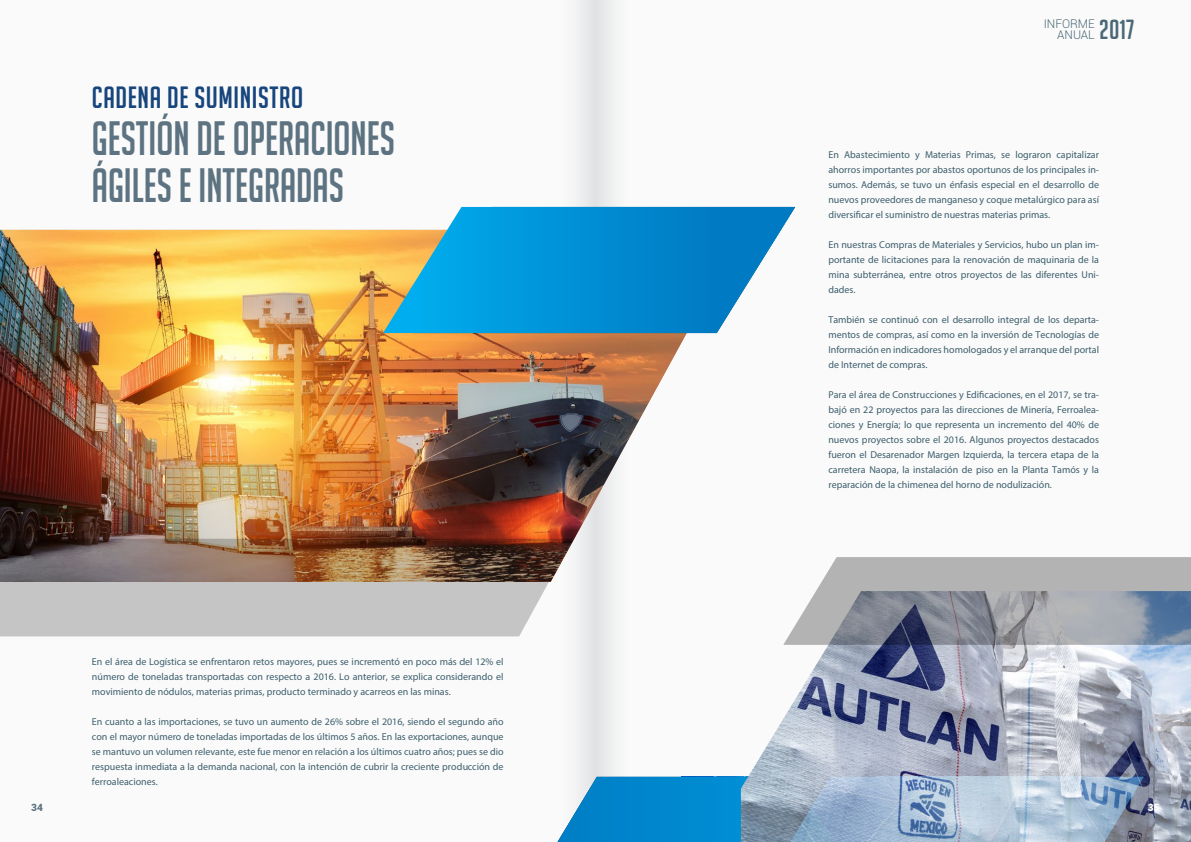
<style>
.page{position:relative;width:1191px;height:842px;background:#fff}
.page>*{position:absolute;margin:0;border:0;box-sizing:border-box;transform-origin:0 0}
.t1{font:47px "Big Noodle Titling";color:#5d7381;scale:.9 1}
.t2{font:30px "Big Noodle Titling";letter-spacing:.02em;color:#17457d}
.t3{font:27px "Big Noodle Titling";color:#4b6876}
.t4{font:300 12px/11px "Roboto";color:#4b6876;text-align:right}
.t5{font:10px/15px "Myriad Pro";color:#3c5e6c;text-align:justify}
.t6{font:900 10px "Roboto";color:#fff}
.t7{font:900 10px "Roboto";color:#5d7381}
</style>
<div class="page">
<div style="left:595px;top:0;width:596px;height:842px;background:#fafafa"></div>
<div style="left:0;top:0;width:595px;height:842px;background:#fafafa"></div>
<img style="left:0;top:230px;width:691px;height:352px">
<img style="left:741px;top:645px;width:450px;height:197px">
<svg style="left:557px;top:777px;width:233px;height:65px;background:#3194ca"></svg>
<img style="left:790px;top:777px;width:353px;height:65px">
<svg style="left:783px;top:557px;width:408px;height:88px;background:#a1a5ac"></svg>
<svg style="left:0;top:539px;width:572px;height:97px;background:#a59891"></svg>
<svg style="left:383px;top:207px;width:412px;height:126px;background:#2f9ed0"></svg>
<p class="t2" style="left:92px;top:81px;width:213px">CADENA DE SUMINISTRO</p>
<p class="t1" style="left:92px;top:113px;width:338px">GESTIÓN DE OPERACIONES</p>
<p class="t1" style="left:92px;top:160px;width:281px">ÁGILES E INTEGRADAS</p>
<p class="t7" style="left:31px;top:800px;width:13px">34</p>
<p class="t5" style="left:92px;top:654px;width:413px">En el área de Logística se enfrentaron retos mayores, pues se incrementó en poco más del 12% el número de toneladas transportadas con respecto a 2016. Lo anterior, se explica considerando el movimiento de nódulos, materias primas, producto terminado y acarreos en las minas.</p>
<p class="t5" style="left:92px;top:714px;width:413px">En cuanto a las importaciones, se tuvo un aumento de 26% sobre el 2016, siendo el segundo año con el mayor número de toneladas importadas de los últimos 5 años. En las exportaciones, aunque se mantuvo un volumen relevante, este fue menor en relación a los últimos cuatro años; pues se dio respuesta inmediata a la demanda nacional, con la intención de cubrir la creciente producción de ferroaleaciones.</p>
<p class="t4" style="left:1043px;top:18px;width:53px">INFORME<br>ANUAL</p>
<h3 class="t3" style="left:1099px;top:15px;width:37px">2017</h3>
<p class="t5" style="left:828px;top:147px;width:272px">En Abastecimiento y Materias Primas, se lograron capitalizar ahorros importantes por abastos oportunos de los principales in&shy;sumos. Además, se tuvo un énfasis especial en el desarrollo de nuevos proveedores de manganeso y coque metalúrgico para así diversificar el suministro de nuestras materias primas.</p>
<p class="t5" style="left:828px;top:237px;width:272px">En nuestras Compras de Materiales y Servicios, hubo un plan im&shy;portante de licitaciones para la renovación de maquinaria de la mina subterránea, entre otros proyectos de las diferentes Uni&shy;dades.</p>
<p class="t5" style="left:828px;top:312px;width:272px">También se continuó con el desarrollo integral de los departa&shy;mentos de compras, así como en la inversión de Tecnologías de Información en indicadores homologados y el arranque del portal de Internet de compras.</p>
<p class="t5" style="left:828px;top:387px;width:272px">Para el área de Construcciones y Edificaciones, en el 2017, se tra&shy;bajó en 22 proyectos para las direcciones de Minería, Ferroalea&shy;ciones y Energía; lo que representa un incremento del 40% de nuevos proyectos sobre el 2016. Algunos proyectos destacados fueron el Desarenador Margen Izquierda, la tercera etapa de la carretera Naopa, la instalación de piso en la Planta Tamós y la reparación de la chimenea del horno de nodulización.</p>
<p class="t6" style="left:1147px;top:800px;width:13px">35</p>
</div>
